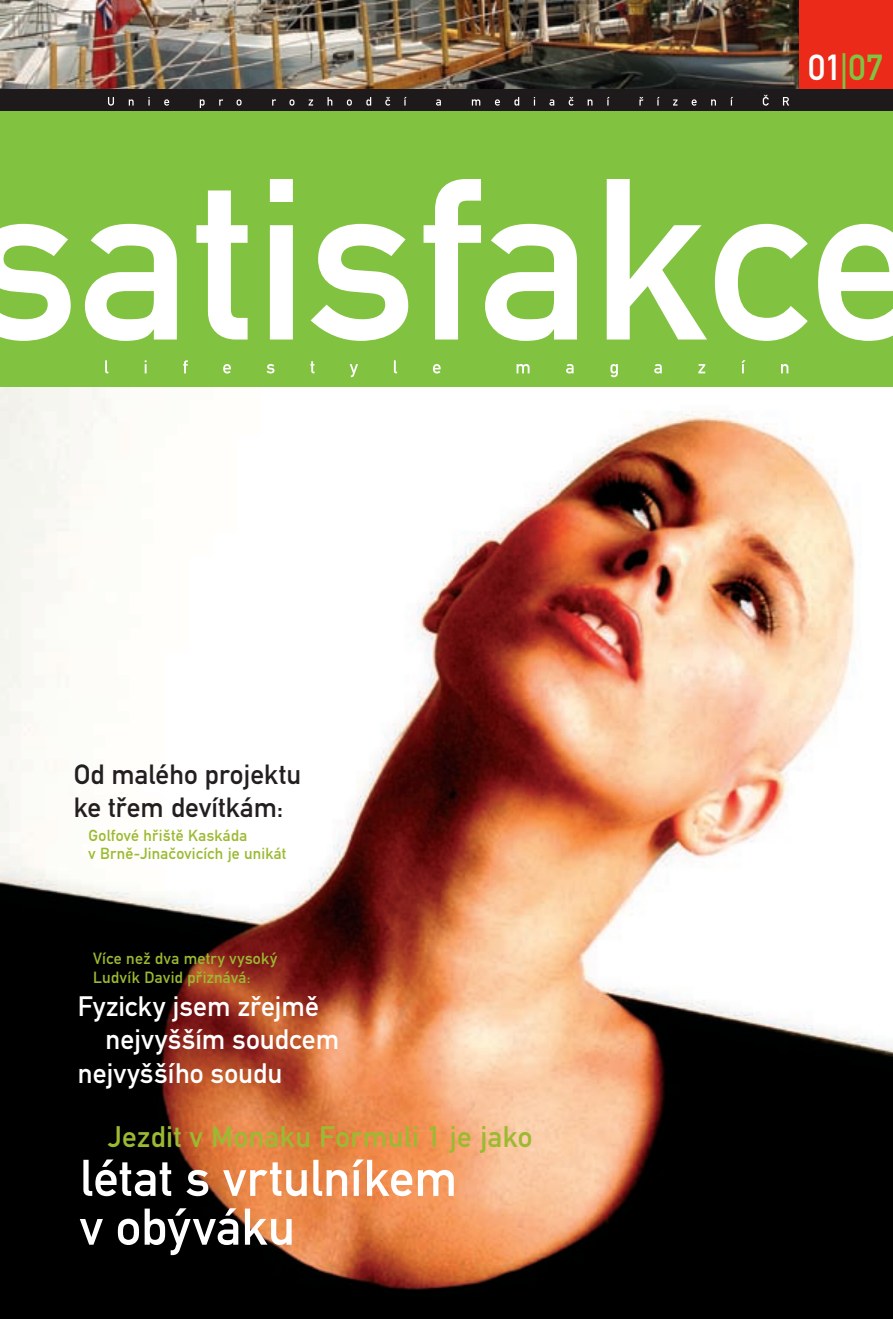
<style>
.page{position:relative;width:893px;height:1319px;background:#fff}
.page>*{position:absolute;margin:0;border:0;box-sizing:border-box;transform-origin:0 0}
.t1{font:50.7px/48.8px "DIN Mittelschrift LTCE Alt";letter-spacing:.005em;color:#fff}
.t2{font:35.7px "DIN Mittelschrift LTCE Alt";color:#81c340}
.t3{font:29.25px "DIN Mittelschrift LTCE Alt";letter-spacing:.015em;color:#9bba31}
.t4{font:27.75px "DIN Mittelschrift LTCE Alt";letter-spacing:.005em;color:#fff}
.t5{font:27.45px/32.8px "DIN Mittelschrift LTCE Alt";color:#231f20}
.t6{font:15.9px/19.2px "DIN Mittelschrift LTCE Alt";letter-spacing:.02em;color:#9bba31}
.t7{font:15.75px/18.9px "DIN Mittelschrift LTCE Alt";letter-spacing:.015em;color:#9bba31}
.s1{color:#fff}
</style>
<div class="page">
<img style="left:0;top:387px;width:893px;height:931px">
<div style="left:0;top:0;width:893px;height:92px;background:#eb2a1a"></div>
<img style="left:0;top:0;width:798px;height:89px">
<div style="left:0;top:89px;width:893px;height:298px;background:#81c340"></div>
<svg style="left:0;top:224px;width:71px;height:117px"></svg>
<svg style="left:85px;top:224px;width:92px;height:117px"></svg>
<svg style="left:196px;top:190px;width:52px;height:149px"></svg>
<svg style="left:270px;top:179px;width:23px;height:160px;background:#ecf5e2"></svg>
<svg style="left:311px;top:224px;width:97px;height:117px"></svg>
<svg style="left:424px;top:179px;width:153px;height:162px"></svg>
<svg style="left:607px;top:179px;width:100px;height:160px"></svg>
<svg style="left:715px;top:224px;width:93px;height:117px"></svg>
<svg style="left:818px;top:224px;width:75px;height:117px"></svg>
<svg style="left:517px;top:364px;width:13px;height:9px"></svg>
<svg style="left:566px;top:364px;width:8px;height:9px"></svg>
<svg style="left:610px;top:364px;width:8px;height:13px"></svg>
<svg style="left:654px;top:364px;width:8px;height:9px"></svg>
<svg style="left:698px;top:364px;width:7px;height:9px"></svg>
<svg style="left:741px;top:360px;width:5px;height:13px"></svg>
<svg style="left:781px;top:364px;width:7px;height:9px"></svg>
<svg style="left:105px;top:360px;width:3px;height:13px"></svg>
<svg style="left:145px;top:360px;width:2px;height:13px"></svg>
<svg style="left:183px;top:360px;width:5px;height:13px"></svg>
<svg style="left:223px;top:364px;width:8px;height:9px"></svg>
<svg style="left:267px;top:364px;width:7px;height:9px"></svg>
<svg style="left:310px;top:361px;width:4px;height:12px"></svg>
<svg style="left:350px;top:364px;width:8px;height:13px"></svg>
<svg style="left:394px;top:360px;width:3px;height:13px"></svg>
<svg style="left:433px;top:364px;width:8px;height:9px"></svg>
<div style="left:0;top:89px;width:893px;height:21px;background:#1e1a1b"></div>
<svg style="left:108px;top:95px;width:681px;height:13px"></svg>
<p class="t5" style="left:74px;top:758px;width:229px">Od malého projektu ke třem devítkám:</p>
<p class="t7" style="left:89px;top:825px;width:199px">Golfové hřiště Kaskáda<br>v Brně-Jinačovicích je unikát</p>
<p class="t6" style="left:93px;top:948px;width:186px">Více než dva metry vysoký<br>Ludvík David přiznává:</p>
<p class="t4" style="left:78px;top:989px;width:242px">Fyzicky jsem zřejmě</p>
<p class="t4" style="left:106px;top:1023px;width:235px">nejvyšším soudcem</p>
<p class="t4" style="left:78px;top:1056px;width:206px">nejvyššího soudu</p>
<p class="t3" style="left:108px;top:1119px;width:426px">Jezdit v Monaku Formuli 1 je jako</p>
<h1 class="t1" style="left:80px;top:1153px;width:379px">létat s vrtulníkem v obýváku</h1>
<p class="t2" style="left:808px;top:47px;width:76px"><span class="s1">01</span>|07</p>
</div>
